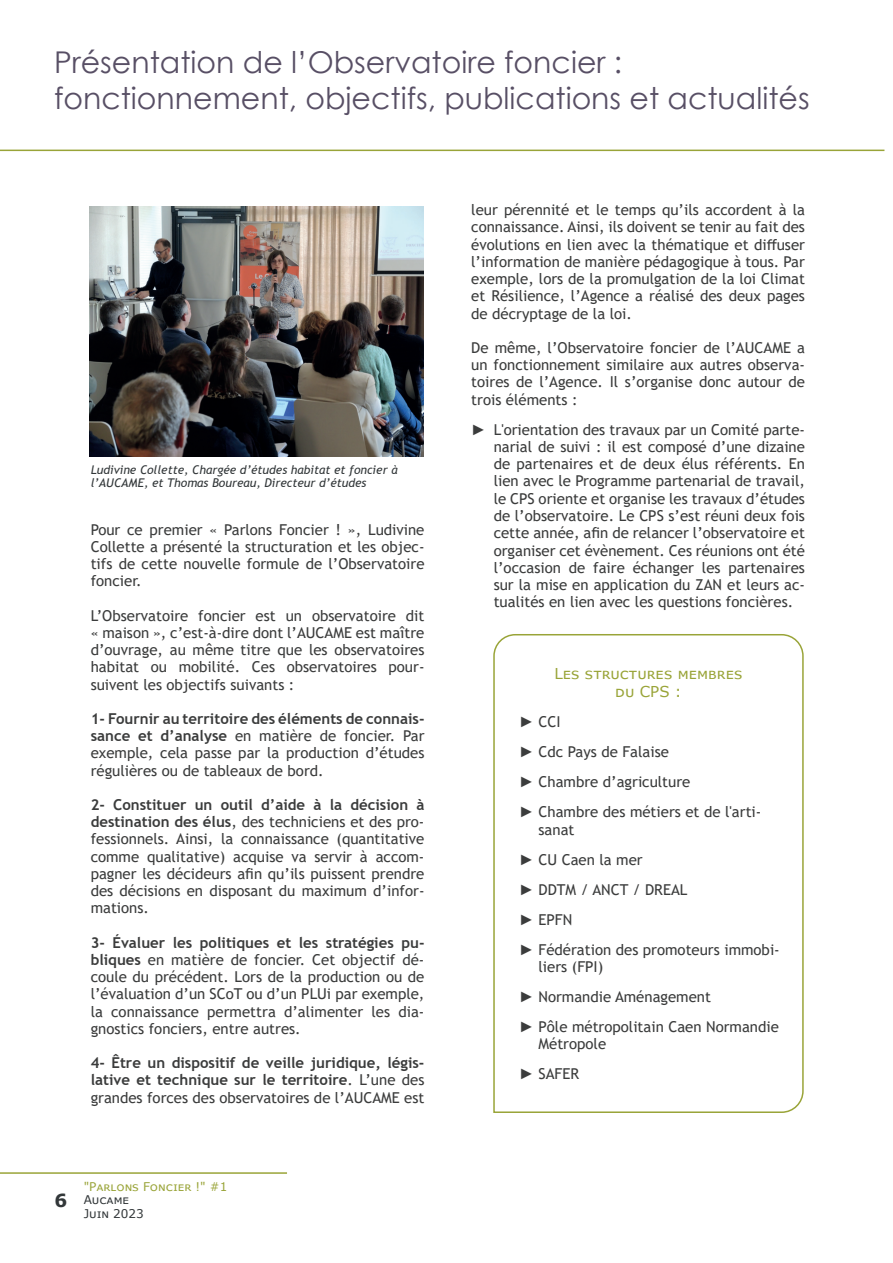
<style>
.page{position:relative;width:893px;height:1263px;background:#fff}
.page>*{position:absolute;margin:0;border:0;box-sizing:border-box;transform-origin:0 0}
.t1{font:30px/36px "Century Gothic";color:#584f65}
.t2{font:700 18px "Verdana";color:#323739}
.t3{font:15px/17.2px "Trebuchet MS";color:#3b3c3c;text-align:justify}
.t4{font:700 15px/17.2px "Trebuchet MS";color:#3b3c3c;text-align:justify}
.t5{font:15px/18px "Verdana";color:#99a438;text-align:center}
.t6{font:italic 12px/13.5px "Trebuchet MS";color:#323739}
.t7{font:12px "Verdana";letter-spacing:-.005em;color:#99a438}
.t8{font:12px/13.5px "Verdana";letter-spacing:-.005em;color:#323739}
.s1{font-weight:700}
.s2{font-weight:400}
.s3{font-family:"Century Gothic"}
</style>
<div class="page">
<hr style="left:0;top:150px;width:884px;height:1px;background:#99a438">
<hr style="left:0;top:1172px;width:287px;height:2px;background:#99a438">
<img style="left:89px;top:206px;width:334px;height:251px">
<svg style="left:493px;top:634px;width:311px;height:479px"></svg>
<h1 class="t1" style="left:54px;top:44px;width:757px">Présentation de l’Observatoire foncier : fonctionnement, objectifs, publications et actualités</h1>
<p class="t6" style="left:91px;top:463px;width:308px">Ludivine Collette, Chargée d’études habitat et foncier à l’AUCAME, et Thomas Boureau, Directeur d’études</p>
<p class="t3" style="left:91px;top:520px;width:335px">Pour ce premier « Parlons Foncier ! », Ludivine Collette a présenté la structuration et les objec&shy;tifs de cette nouvelle formule de l’Observatoire foncier.</p>
<p class="t3" style="left:91px;top:606px;width:335px">L’Observatoire foncier est un observatoire dit « maison », c’est-à-dire dont l’AUCAME est maître d’ouvrage, au même titre que les observatoires habitat ou mobilité. Ces observatoires pour&shy;suivent les objectifs suivants :</p>
<p class="t3" style="left:91px;top:710px;width:335px"><span class="s1">1- Fournir au territoire des éléments de connais&shy;sance et d’analyse</span> en matière de foncier. Par exemple, cela passe par la production d’études régulières ou de tableaux de bord.</p>
<p class="t3" style="left:91px;top:796px;width:335px"><span class="s1">2- Constituer un outil d’aide à la décision à destination des élus</span>, des techniciens et des pro&shy;fessionnels. Ainsi, la connaissance (quantitative comme qualitative) acquise va servir à accom&shy;pagner les décideurs afin qu’ils puissent prendre des décisions en disposant du maximum d’infor&shy;mations.</p>
<p class="t3" style="left:91px;top:933px;width:335px"><span class="s1">3- Évaluer les politiques et les stratégies pu&shy;bliques</span> en matière de foncier. Cet objectif dé&shy;coule du précédent. Lors de la production ou de l’évaluation d’un SCoT ou d’un PLUi par exemple, la connaissance permettra d’alimenter les dia&shy;gnostics fonciers, entre autres.</p>
<p class="t4" style="left:91px;top:1054px;width:335px">4- Être un dispositif de veille juridique, légis&shy;lative et technique sur le territoire<span class="s2">. L’une des grandes forces des observatoires de l’AUCAME est</span></p>
<p class="t2" style="left:55px;top:1187px;width:14px">6</p>
<p class="t7" style="left:84px;top:1178px;width:145px">"Parlons Foncier !" #1</p>
<p class="t8" style="left:84px;top:1193px;width:61px">Aucame<br>Juin 2023</p>
<p class="t3" style="left:471px;top:201px;width:335px">leur pérennité et le temps qu’ils accordent à la connaissance. Ainsi, ils doivent se tenir au fait des évolutions en lien avec la thématique et diffuser l’information de manière pédagogique à tous. Par exemple, lors de la promulgation de la loi Climat et Résilience, l’Agence a réalisé des deux pages de décryptage de la loi.</p>
<p class="t3" style="left:471px;top:339px;width:335px">De même, l’Observatoire foncier de l’AUCAME a un fonctionnement similaire aux autres observa&shy;toires de l’Agence. Il s’organise donc autour de trois éléments :</p>
<p class="t3" style="left:494px;top:421px;width:313px;text-indent:-22px"><span class="s3">►</span> L'orientation des travaux par un Comité parte&shy;narial de suivi : il est composé d’une dizaine de partenaires et de deux élus référents. En lien avec le Programme partenarial de travail, le CPS oriente et organise les travaux d’études de l’observatoire. Le CPS s’est réuni deux fois cette année, afin de relancer l’observatoire et organiser cet évènement. Ces réunions ont été l’occasion de faire échanger les partenaires sur la mise en application du ZAN et leurs ac&shy;tualités en lien avec les questions foncières.</p>
<p class="t5" style="left:554px;top:665px;width:189px">Les structures membres du CPS :</p>
<p class="t3" style="left:519px;top:707px;width:244px;line-height:30px;text-align:left"><span class="s3">►</span> CCI<br><span class="s3">►</span> Cdc Pays de Falaise<br><span class="s3">►</span> Chambre d’agriculture<br><span class="s3">►</span> Chambre des métiers et de l'arti-</p>
<p class="t3" style="left:519px;top:814px;width:262px;line-height:30px;text-align:left;text-indent:20px">sanat<br><span class="s3">►</span> CU Caen la mer<br><span class="s3">►</span> DDTM / ANCT / DREAL<br><span class="s3">►</span> EPFN<br><span class="s3">►</span> Fédération des promoteurs immobi-</p>
<p class="t3" style="left:519px;top:951px;width:261px;line-height:30px;text-align:left;text-indent:20px">liers (FPI)<br><span class="s3">►</span> Normandie Aménagement<br><span class="s3">►</span> Pôle métropolitain Caen Normandie</p>
<p class="t3" style="left:519px;top:1029px;width:89px;line-height:30px;text-indent:20px">Métropole <span class="s3">►</span> SAFER</p>
</div>
